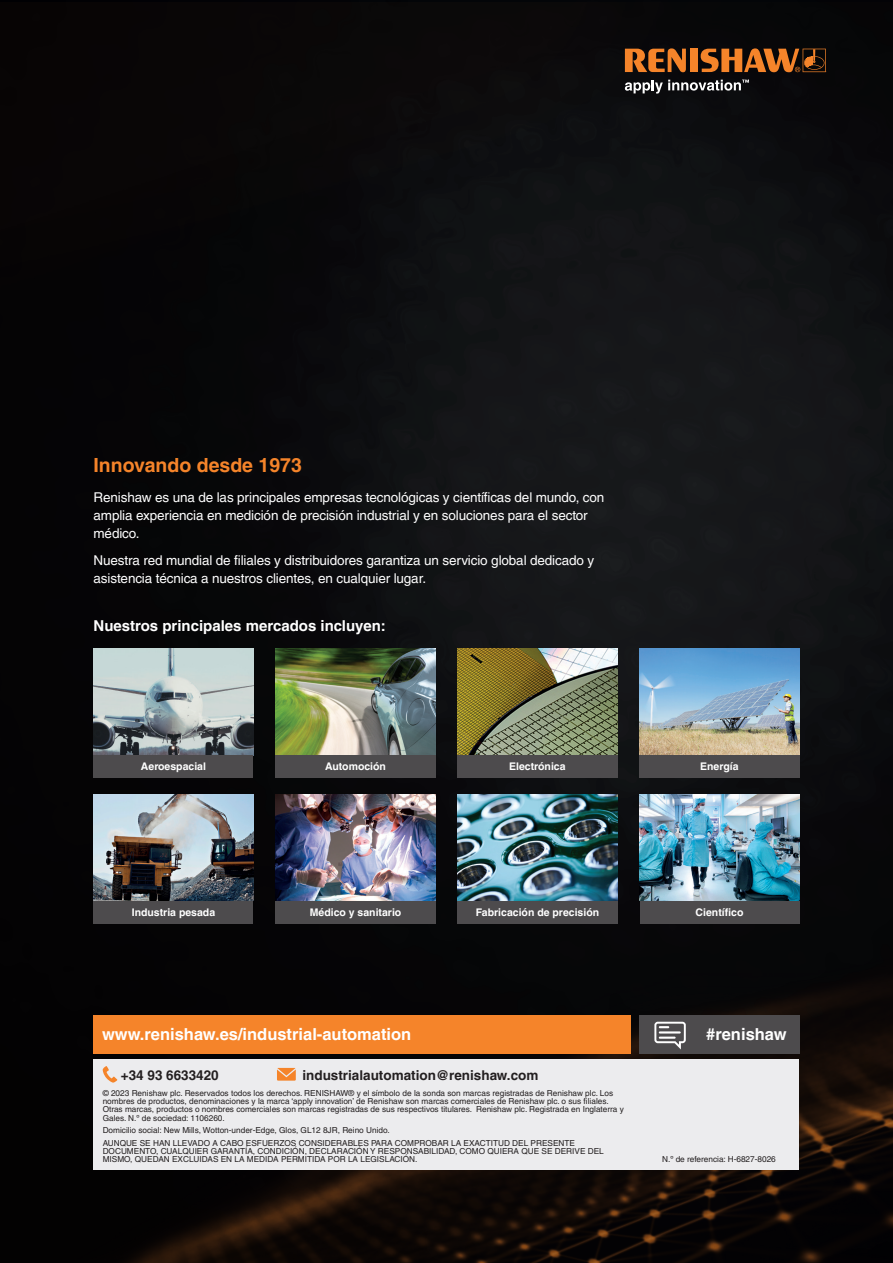
<style>
.page{position:relative;width:893px;height:1263px;background:#fff}
.page>*{position:absolute;margin:0;border:0;box-sizing:border-box;transform-origin:0 0}
.t1{font:700 19.5px "Helvetica LT Pro";color:#f5842a}
.t2{font:700 16.5px "Helvetica LT Pro";color:#fff}
.t3{font:700 15px "Helvetica LT Pro";color:#fff}
.t4{font:13.5px/18px "Helvetica LT Pro";letter-spacing:-.01em;color:#fff}
.t5{font:700 13.5px "Helvetica LT Pro";color:#231f20}
.t6{font:700 10.5px "Helvetica LT Pro";color:#fff}
.t7{font:8.25px/8.2px "Helvetica LT Pro";color:#231f20}
</style>
<div class="page">
<img style="left:0;top:3px;width:893px;height:1260px">
<img style="left:94px;top:649px;width:159px;height:106px">
<img style="left:94px;top:794px;width:159px;height:107px">
<img style="left:275px;top:649px;width:161px;height:106px">
<img style="left:275px;top:794px;width:161px;height:107px">
<img style="left:639px;top:649px;width:160px;height:106px">
<img style="left:457px;top:794px;width:160px;height:107px">
<img style="left:457px;top:649px;width:160px;height:106px">
<img style="left:639px;top:794px;width:160px;height:107px">
<div style="left:639px;top:901px;width:160px;height:23px;background:#4d4b4d"></div>
<div style="left:639px;top:755px;width:160px;height:23px;background:#4d4b4d"></div>
<div style="left:457px;top:755px;width:160px;height:23px;background:#4d4b4d"></div>
<div style="left:275px;top:755px;width:161px;height:23px;background:#4d4b4d"></div>
<div style="left:94px;top:755px;width:159px;height:23px;background:#4d4b4d"></div>
<div style="left:457px;top:901px;width:160px;height:23px;background:#4d4b4d"></div>
<div style="left:275px;top:901px;width:161px;height:23px;background:#4d4b4d"></div>
<div style="left:94px;top:901px;width:159px;height:23px;background:#4d4b4d"></div>
<div style="left:94px;top:1059px;width:705px;height:110px;background:#ececee"></div>
<svg style="left:103px;top:1066px;width:14px;height:16px"></svg>
<svg style="left:277px;top:1068px;width:19px;height:12px"></svg>
<div style="left:94px;top:1015px;width:537px;height:38px;background:#f5842a"></div>
<div style="left:639px;top:1015px;width:160px;height:38px;background:#4d4b4d"></div>
<svg style="left:654px;top:1022px;width:32px;height:27px"></svg>
<svg style="left:625px;top:48px;width:61px;height:24px"></svg>
<div style="left:690px;top:49px;width:8px;height:23px;background:#f5842a"></div>
<svg style="left:701px;top:48px;width:125px;height:24px;background:#84481a"></svg>
<svg style="left:625px;top:80px;width:124px;height:14px"></svg>
<h1 class="t1" style="left:94px;top:453px;width:210px">Innovando desde 1973</h1>
<h3 class="t4" style="left:94px;top:488px;width:512px">Renishaw es una de las principales empresas tecnológicas y científicas del mundo, con amplia experiencia en medición de precisión industrial y en soluciones para el sector médico.</h3>
<h3 class="t4" style="left:94px;top:551px;width:502px">Nuestra red mundial de filiales y distribuidores garantiza un servicio global dedicado y asistencia técnica a nuestros clientes, en cualquier lugar.</h3>
<h3 class="t3" style="left:94px;top:616px;width:294px">Nuestros principales mercados incluyen:</h3>
<p class="t6" style="left:141px;top:760px;width:67px">Aeroespacial</p>
<p class="t6" style="left:325px;top:760px;width:62px">Automoción</p>
<p class="t6" style="left:509px;top:760px;width:58px">Electrónica</p>
<p class="t6" style="left:700px;top:760px;width:40px">Energía</p>
<p class="t6" style="left:132px;top:906px;width:85px">Industria pesada</p>
<p class="t6" style="left:310px;top:906px;width:93px">Médico y sanitario</p>
<p class="t6" style="left:476px;top:906px;width:125px">Fabricación de precisión</p>
<p class="t6" style="left:696px;top:906px;width:49px">Científico</p>
<h2 class="t2" style="left:102px;top:1024px;width:311px">www.renishaw.es/industrial-automation</h2>
<h2 class="t2" style="left:706px;top:1024px;width:82px">#renishaw</h2>
<h3 class="t5" style="left:121px;top:1067px;width:99px">+34 93 6633420</h3>
<h3 class="t5" style="left:302px;top:1067px;width:237px">industrialautomation@renishaw.com</h3>
<p class="t7" style="left:103px;top:1089px;width:523px">© 2023 Renishaw plc. Reservados todos los derechos. RENISHAW® y el símbolo de la sonda son marcas registradas de Renishaw plc. Los nombres de productos, denominaciones y la marca ‘apply innovation’ de Renishaw son marcas comerciales de Renishaw plc. o sus filiales.<br>Otras marcas, productos o nombres comerciales son marcas registradas de sus respectivos titulares. Renishaw plc. Registrada en Inglaterra y Gales. N.º de sociedad: 1106260.</p>
<p class="t7" style="left:103px;top:1124px;width:474px;line-height:12.5px">Domicilio social: New Mills, Wotton-under-Edge, Glos, GL12 8JR, Reino Unido.<br>AUNQUE SE HAN LLEVADO A CABO ESFUERZOS CONSIDERABLES PARA COMPROBAR LA EXACTITUD DEL PRESENTE</p>
<p class="t7" style="left:103px;top:1147px;width:503px">DOCUMENTO, CUALQUIER GARANTÍA, CONDICIÓN, DECLARACIÓN Y RESPONSABILIDAD, COMO QUIERA QUE SE DERIVE DEL<br>MISMO, QUEDAN EXCLUIDAS EN LA MEDIDA PERMITIDA POR LA LEGISLACIÓN.</p>
<p class="t7" style="left:662px;top:1155px;width:115px">N.º de referencia: H-6827-8026</p>
</div>
